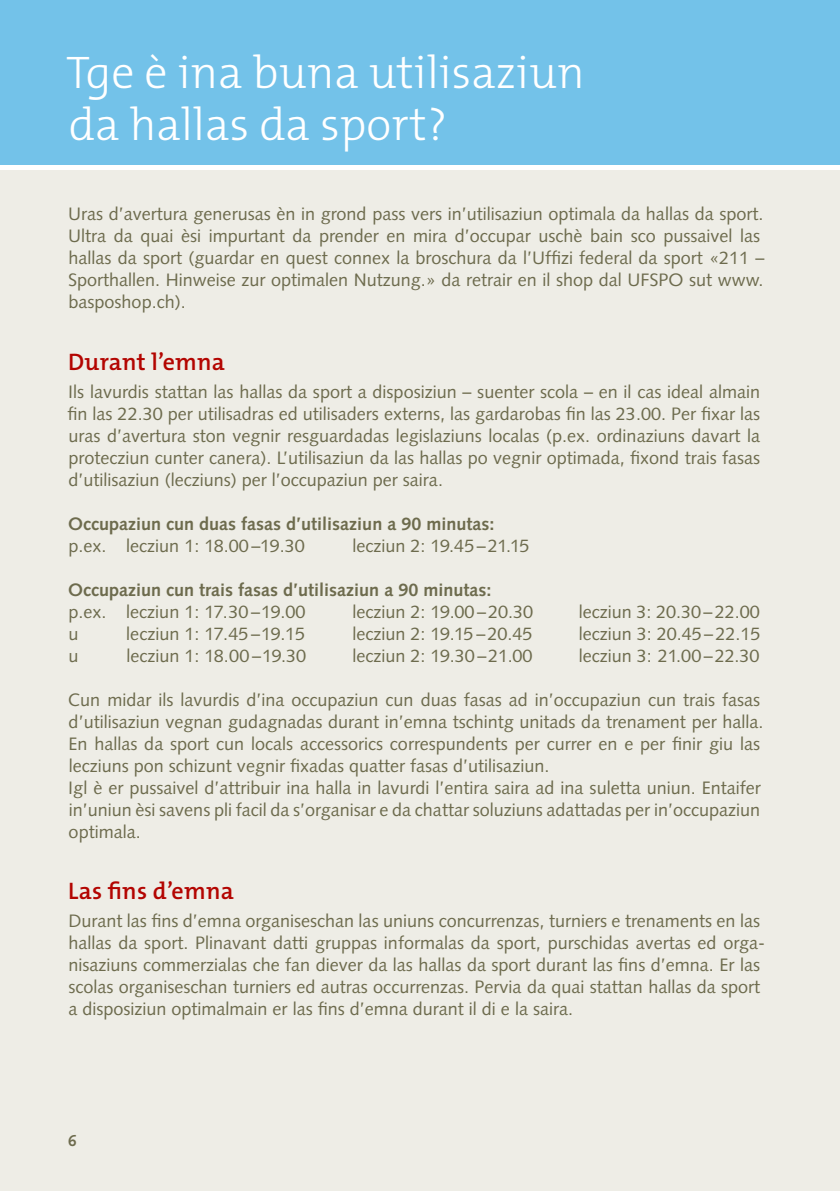
<style>
.page{position:relative;width:840px;height:1191px;background:#fff}
.page>*{position:absolute;margin:0;border:0;box-sizing:border-box;transform-origin:0 0}
.t1{font:300 46px/52px "The Mix B W3";color:#fff}
.t2{font:600 24px "The Mix B W6";letter-spacing:.01em;color:#b30501}
.t3{font:18px/22px "Syntax";color:#6d6b4d}
.t4{font:700 18px "Syntax";color:#6d6b4d}
.t5{font:700 16px "Syntax";color:#6d6b4d;scale:.95 1}
</style>
<div class="page">
<div style="left:0;top:170px;width:839px;height:1021px;background:#eeede6"></div>
<div style="left:0;top:0;width:839px;height:164px;background:#73c2e9"></div>
<h1 class="t1" style="left:66px;top:46px;width:520px">Tge è ina buna utilisaziun da hallas da sport?</h1>
<p class="t3" style="left:68px;top:203px;width:697px">Uras d’avertura generusas èn in grond pass vers in’utilisaziun optimala da hallas da sport.<br>Ultra da quai èsi impurtant da prender en mira d’occupar uschè bain sco pussaivel las hallas da sport (guardar en quest connex la broschura da l’Uffizi federal da sport «211 – Sporthallen. Hinweise zur optimalen Nutzung.» da retrair en il shop dal UFSPO sut www. basposhop.ch).</p>
<h2 class="t2" style="left:68px;top:346px;width:158px">Durant l’emna</h2>
<p class="t3" style="left:68px;top:380px;width:693px;text-align:justify">Ils lavurdis stattan las hallas da sport a disposiziun – suenter scola – en il cas ideal almain fin las 22.30 per utilisadras ed utilisaders externs, las gardarobas fin las 23.00. Per fixar las uras d’avertura ston vegnir resguardadas legislaziuns localas (p.ex. ordinaziuns davart la protecziun cunter canera). L’utilisaziun da las hallas po vegnir optimada, fixond trais fasas d’utilisaziun (lecziuns) per l’occupaziun per saira.</p>
<p class="t4" style="left:68px;top:513px;width:427px">Occupaziun cun duas fasas d’utilisaziun a 90 minutas:</p>
<p class="t3" style="left:69px;top:534px;width:237px">p.ex. lecziun 1: 18.00 –19.30</p>
<p class="t3" style="left:352px;top:534px;width:178px">lecziun 2: 19.45 –21.15</p>
<p class="t4" style="left:68px;top:579px;width:424px">Occupaziun cun trais fasas d’utilisaziun a 90 minutas:</p>
<p class="t3" style="left:69px;top:600px;width:238px">p.ex. lecziun 1: 17.30 –19.00</p>
<p class="t3" style="left:352px;top:600px;width:182px">lecziun 2: 19.00 –20.30</p>
<p class="t3" style="left:578px;top:600px;width:182px">lecziun 3: 20.30–22.00</p>
<p class="t3" style="left:68px;top:622px;width:12px">u</p>
<p class="t3" style="left:126px;top:622px;width:180px">lecziun 1: 17.45 –19.15</p>
<p class="t3" style="left:352px;top:622px;width:181px">lecziun 2: 19.15 –20.45</p>
<p class="t3" style="left:578px;top:622px;width:183px">lecziun 3: 20.45–22.15</p>
<p class="t3" style="left:69px;top:644px;width:12px">u</p>
<p class="t3" style="left:126px;top:644px;width:181px">lecziun 1: 18.00 –19.30</p>
<p class="t3" style="left:352px;top:644px;width:181px">lecziun 2: 19.30 –21.00</p>
<p class="t3" style="left:578px;top:644px;width:182px">lecziun 3: 21.00–22.30</p>
<p class="t3" style="left:68px;top:688px;width:696px">Cun midar ils lavurdis d’ina occupaziun cun duas fasas ad in’occupaziun cun trais fasas d’utilisaziun vegnan gudagnadas durant in’emna tschintg unitads da trenament per halla.<br>En hallas da sport cun locals accessorics correspundents per currer en e per finir giu las lecziuns pon schizunt vegnir fixadas quatter fasas d’utilisaziun.<br>Igl è er pussaivel d’attribuir ina halla in lavurdi l’entira saira ad ina suletta uniun. Entaifer in’uniun èsi savens pli facil da s’organisar e da chattar soluziuns adattadas per in’occupaziun optimala.</p>
<h2 class="t2" style="left:68px;top:875px;width:167px">Las fins d’emna</h2>
<p class="t3" style="left:68px;top:909px;width:697px">Durant las fins d’emna organiseschan las uniuns concurrenzas, turniers e trenaments en las hallas da sport. Plinavant datti gruppas informalas da sport, purschidas avertas ed orga&shy;nisaziuns commerzialas che fan diever da las hallas da sport durant las fins d’emna. Er las scolas organiseschan turniers ed autras occurrenzas. Pervia da quai stattan hallas da sport a disposiziun optimalmain er las fins d’emna durant il di e la saira.</p>
<p class="t5" style="left:68px;top:1131px;width:10px">6</p>
</div>
